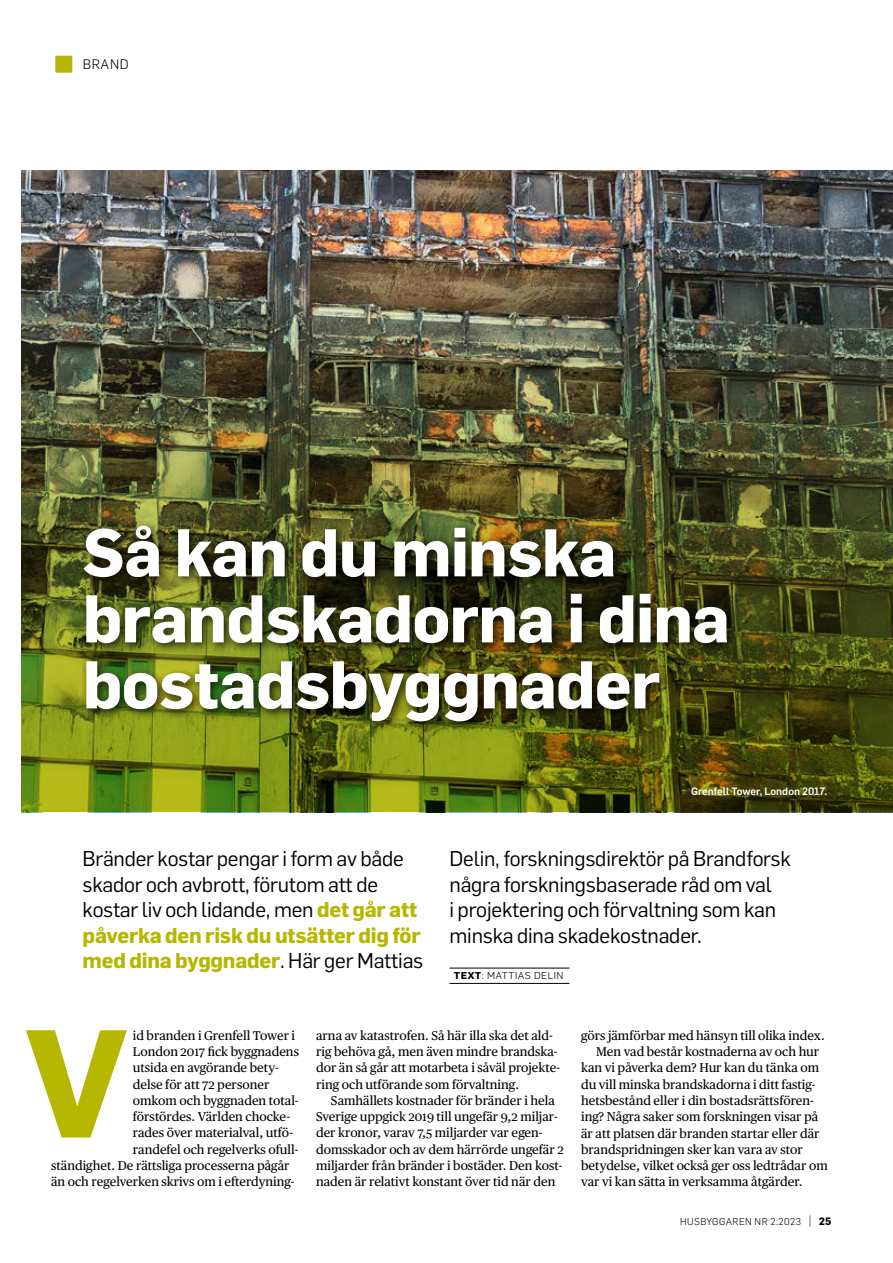
<style>
.page{position:relative;width:893px;height:1263px;background:#fff}
.page>*{position:absolute;margin:0;border:0;box-sizing:border-box;transform-origin:0 0}
.t1{font:700 150px "Flama";color:#b6b700;scale:1.05 1}
.t2{font:700 66px/66px "Flama";letter-spacing:-.015em;color:#fff}
.t3{font:21px/25.5px "Flama";letter-spacing:-.01em;color:#000}
.t4{font:300 13.5px "Flama";letter-spacing:.05em;color:#000}
.t5{font:12.75px/16.2px "Publico Text";color:#000}
.t6{font:500 10.5px "Flama";color:#fff}
.t7{font:300 9.75px "Flama";letter-spacing:.045em;color:#000}
.t8{font:300 9.75px "Flama";letter-spacing:.045em;color:#000;scale:1.05 1}
.s1{font-weight:700;color:#b6b700}
.s2{font-weight:700}
.s3{font-size:14.7px}
.s4{font-weight:700;font-size:10.5px}
</style>
<div class="page">
<img style="left:21px;top:170px;width:872px;height:56px">
<div style="left:55px;top:56px;width:17px;height:17px;background:#b6b700"></div>
<hr style="left:450px;top:968px;width:119px;height:1px;background:#000">
<hr style="left:450px;top:983px;width:119px;height:1px;background:#000">
<img style="left:21px;top:226px;width:872px;height:586px">
<div style="left:78px;top:520px;width:661px;height:213px;background:#000;opacity:.75"></div>
<p class="t4" style="left:83px;top:54px;width:47px">BRAND</p>
<h2 class="t2" style="left:83px;top:517px;width:649px">Så kan du minska brandskadorna i dina bostadsbyggnader</h2>
<p class="t6" style="left:691px;top:783px;width:138px">Grenfell Tower, London 2017.</p>
<h3 class="t3" style="left:83px;top:845px;width:342px">Bränder kostar pengar i form av både skador och avbrott, förutom att de kostar liv och lidande, men <span class="s1">det går att påverka den risk du utsätter dig för med dina byggnader</span>. Här ger Mattias</h3>
<h3 class="t3" style="left:450px;top:845px;width:343px">Delin, forskningsdirektör på Brandforsk några forskningsbaserade råd om val<br>i projektering och förvaltning som kan minska dina skadekostnader.</h3>
<p class="t8" style="left:454px;top:968px;width:106px"><span class="s2">TEXT</span>: MATTIAS DELIN</p>
<p class="t5" style="left:133px;top:1026px;width:164px">id branden i Grenfell Tower i</p>
<p class="t5" style="left:133px;top:1043px;width:168px">London 2017 fick byggnadens</p>
<p class="t5" style="left:133px;top:1059px;width:147px">utsida en avgörande bety-</p>
<p class="t5" style="left:133px;top:1075px;width:138px">delse för att 72 personer</p>
<p class="t5" style="left:133px;top:1091px;width:167px">omkom och byggnaden total-</p>
<p class="t5" style="left:133px;top:1108px;width:159px">förstördes. Världen chocke-</p>
<p class="t5" style="left:133px;top:1124px;width:162px">rades över materialval, utfö-</p>
<p class="t5" style="left:133px;top:1140px;width:167px">randefel och regelverks ofull-</p>
<p class="t5" style="left:51px;top:1157px;width:240px">ständighet. De rättsliga processerna pågår</p>
<p class="t5" style="left:51px;top:1173px;width:245px">än och regelverken skrivs om i efterdyning-</p>
<h1 class="t1" style="left:26px;top:971px;width:98px">V</h1>
<p class="t5" style="left:316px;top:1026px;width:245px">arna av katastrofen. Så här illa ska det ald&shy;rig behöva gå, men även mindre brandska&shy;dor än så går att motarbeta i såväl projekte&shy;ring och utförande som förvaltning.</p>
<p class="t5" style="left:316px;top:1091px;width:249px;text-indent:15px">Samhällets kostnader för bränder i hela Sverige uppgick 2019 till ungefär 9,2 miljar&shy;der kronor, varav 7,5 miljarder var egen&shy;domsskador och av dem härrörde ungefär 2 miljarder från bränder i bostäder. Den kost&shy;naden är relativt konstant över tid när den</p>
<p class="t5" style="left:581px;top:1026px;width:245px">görs jämförbar med hänsyn till olika index.</p>
<p class="t5" style="left:596px;top:1043px;width:225px">Men vad består kostnaderna av och hur</p>
<p class="t5" style="left:581px;top:1059px;width:239px">kan vi påverka dem? Hur kan du tänka om</p>
<p class="t5" style="left:581px;top:1075px;width:236px">du vill minska brandskadorna i ditt fastig-</p>
<p class="t5" style="left:581px;top:1092px;width:234px">hetsbestånd eller i din bostadsrättsfören-</p>
<p class="t5" style="left:581px;top:1108px;width:239px">ing? Några saker som forskningen visar på</p>
<p class="t5" style="left:581px;top:1124px;width:240px">är att platsen där branden startar eller där</p>
<p class="t5" style="left:581px;top:1140px;width:223px">brandspridningen sker kan vara av stor</p>
<p class="t5" style="left:581px;top:1157px;width:248px">betydelse, vilket också ger oss ledtrådar om</p>
<p class="t5" style="left:581px;top:1173px;width:223px">var vi kan sätta in verksamma åtgärder.</p>
<p class="t7" style="left:680px;top:1214px;width:153px">HUSBYGGAREN NR 2.2023 <span class="s3">|</span> <span class="s4">25</span></p>
</div>
